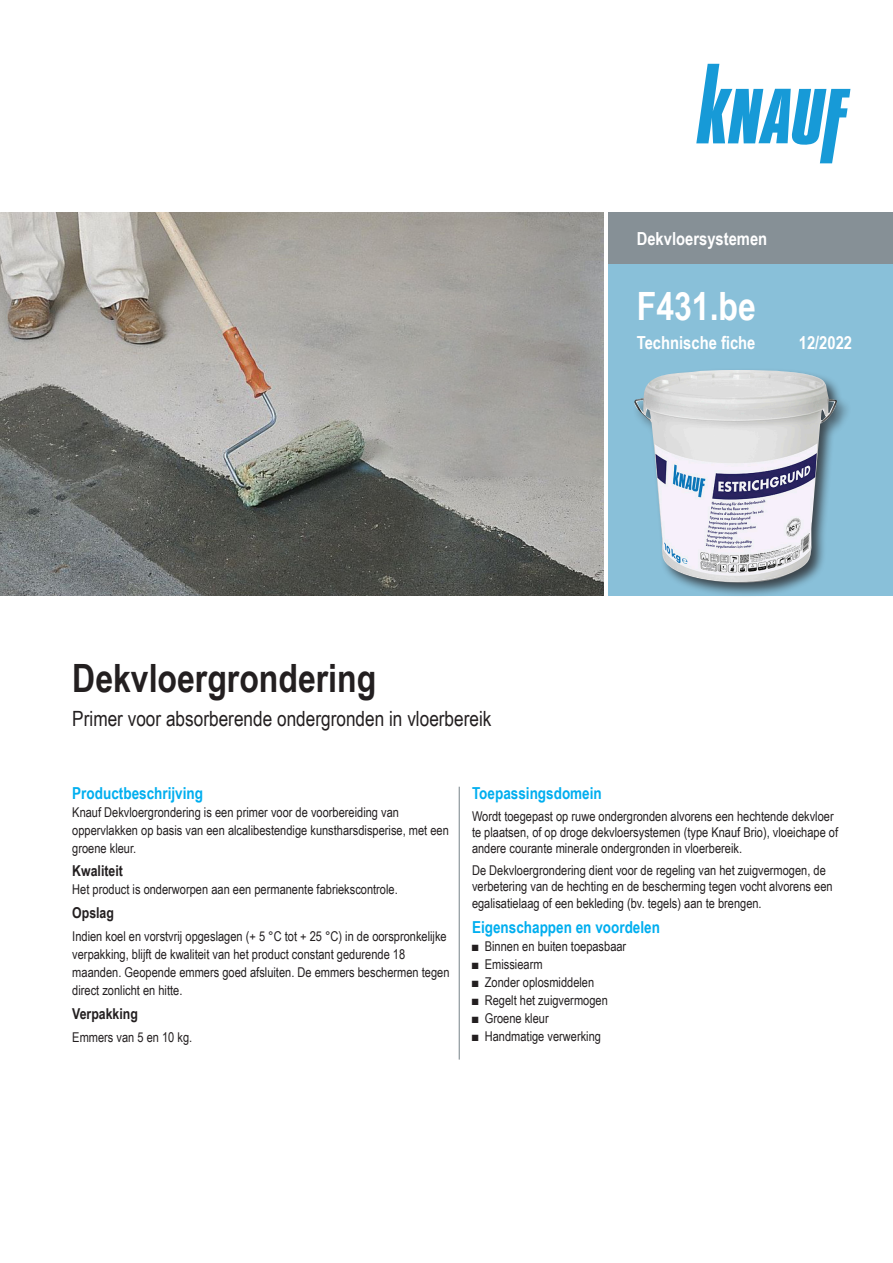
<style>
.page{position:relative;width:893px;height:1263px;background:#fff}
.page>*{position:absolute;margin:0;border:0;box-sizing:border-box;transform-origin:0 0}
.t1{font:700 39px "Arial Narrow";color:#231f20}
.Dokumentbezeichnung{font:700 39px "Arial Narrow";color:#fff}
.t2{font:21px "Arial Narrow";color:#231f20}
.Sparte_TB{font:700 18px "Arial Narrow";color:#fff}
.Ue3_Beschreibung_11{font:700 16.5px "Arial Narrow";color:#00aeef}
.Ue4_Beschreibung_10{font:700 16.5px "Arial Narrow";color:#00aeef}
.Ue4_10schwarz_TB{font:700 15px "Arial Narrow";color:#231f20}
.Ue3_Beschreibung_11-2{font:13.5px/16.2px "Arial Narrow";color:#231f20}
.Ue4_10schwarz_TB-2{font:13.5px/18px "Arial Narrow";color:#231f20}
.Text_TB{font:13.5px/18px "Arial Narrow";color:#231f20}
</style>
<div class="page">
<svg style="left:696px;top:64px;width:154px;height:99px"></svg>
<hr style="left:459px;top:787px;width:1px;height:272px;background:#869096">
<div style="left:608px;top:264px;width:285px;height:331px;background:#89c0d9"></div>
<div style="left:608px;top:213px;width:285px;height:51px;background:#869096"></div>
<img style="left:0;top:213px;width:604px;height:382px">
<div style="left:632px;top:367px;width:220px;height:231px;background:#231f20;opacity:.75"></div>
<img style="left:632px;top:370px;width:205px;height:214px">
<p class="Sparte_TB" style="left:637px;top:225px;width:132px">Dekvloersystemen</p>
<p class="Dokumentbezeichnung" style="left:637px;top:277px;width:121px">F431.be</p>
<p class="t1" style="left:72px;top:649px;width:305px">Dekvloergrondering</p>
<p class="t2" style="left:72px;top:703px;width:421px">Primer voor absorberende ondergronden in vloerbereik</p>
<p class="Sparte_TB" style="left:637px;top:329px;width:120px">Technische fiche</p>
<p class="Sparte_TB" style="left:799px;top:329px;width:55px">12/2022</p>
<p class="Ue3_Beschreibung_11" style="left:72px;top:780px;width:132px">Productbeschrijving</p>
<p class="Text_TB" style="left:72px;top:802px;width:378px">Knauf Dekvloergrondering is een primer voor de voorbereiding van oppervlakken op basis van een alcalibestendige kunstharsdisperise, met een groene kleur.</p>
<p class="Ue4_10schwarz_TB" style="left:72px;top:859px;width:52px">Kwaliteit</p>
<p class="Text_TB" style="left:72px;top:880px;width:327px">Het product is onderworpen aan een permanente fabriekscontrole.</p>
<p class="Ue4_10schwarz_TB" style="left:72px;top:901px;width:43px">Opslag</p>
<p class="Ue4_10schwarz_TB-2" style="left:72px;top:927px;width:379px">Indien koel en vorstvrij opgeslagen (+ 5 °C tot + 25 °C) in de oorspronkelijke verpakking, blijft de kwaliteit van het product constant gedurende 18 maanden. Geopende emmers goed afsluiten. De emmers beschermen tegen direct zonlicht en hitte.</p>
<p class="Ue4_10schwarz_TB" style="left:72px;top:1002px;width:67px">Verpakking</p>
<p class="Ue4_10schwarz_TB-2" style="left:72px;top:1028px;width:121px">Emmers van 5 en 10 kg.</p>
<p class="Ue3_Beschreibung_11" style="left:472px;top:780px;width:131px">Toepassingsdomein</p>
<p class="Ue3_Beschreibung_11-2" style="left:472px;top:807px;width:368px">Wordt toegepast op ruwe ondergronden alvorens een hechtende dekvloer te plaatsen, of op droge dekvloersystemen (type Knauf Brio), vloeichape of andere courante minerale ondergronden in vloerbereik.</p>
<p class="Ue3_Beschreibung_11-2" style="left:472px;top:862px;width:362px">De Dekvloergrondering dient voor de regeling van het zuigvermogen, de verbetering van de hechting en de bescherming tegen vocht alvorens een egalisatielaag of een bekleding (bv. tegels) aan te brengen.</p>
<p class="Ue4_Beschreibung_10" style="left:472px;top:915px;width:189px">Eigenschappen en voordelen</p>
<p class="Ue4_10schwarz_TB-2" style="left:472px;top:937px;width:156px">■ Binnen en buiten toepasbaar</p>
<p class="Ue4_10schwarz_TB-2" style="left:472px;top:955px;width:72px">■ Emissiearm</p>
<p class="Ue4_10schwarz_TB-2" style="left:472px;top:973px;width:124px">■ Zonder oplosmiddelen</p>
<p class="Ue4_10schwarz_TB-2" style="left:472px;top:991px;width:137px">■ Regelt het zuigvermogen</p>
<p class="Ue4_10schwarz_TB-2" style="left:472px;top:1009px;width:78px">■ Groene kleur</p>
<p class="Ue4_10schwarz_TB-2" style="left:472px;top:1027px;width:131px">■ Handmatige verwerking</p>
</div>
